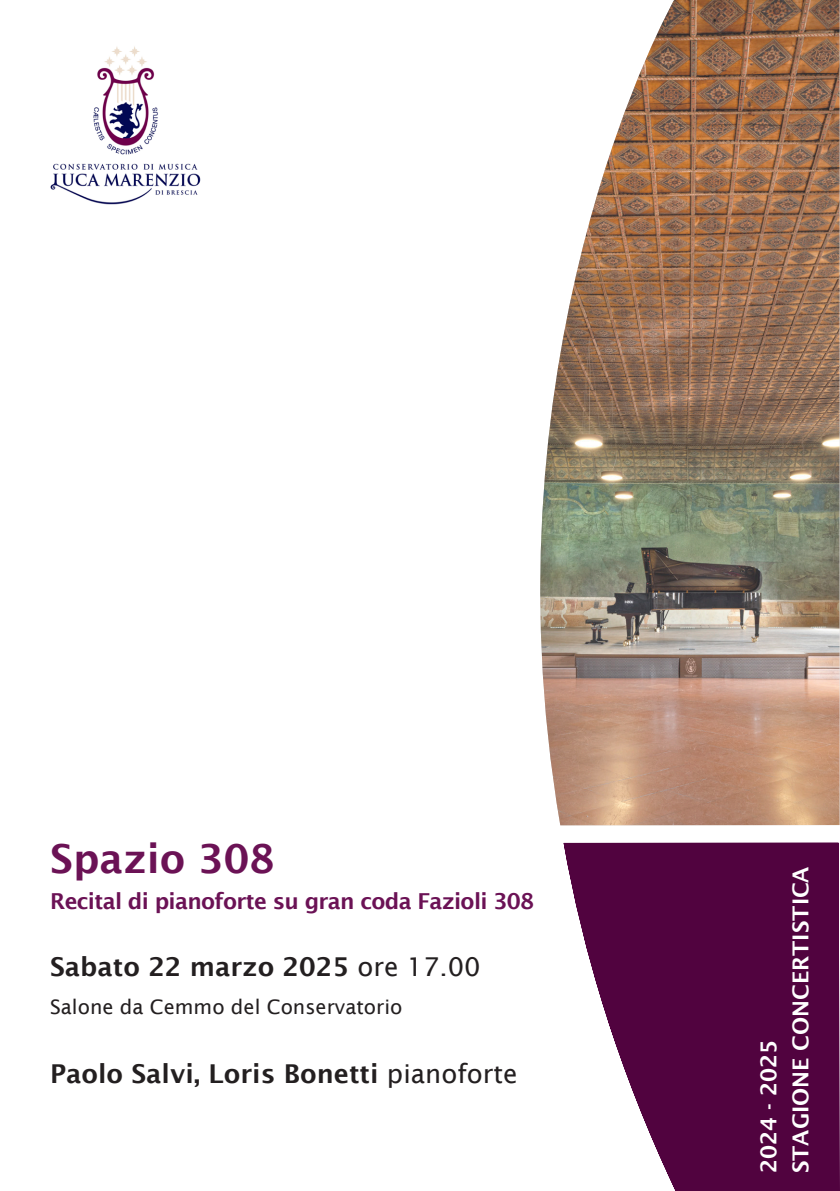
<style>
.page{position:relative;width:840px;height:1191px;background:#fff}
.page>*{position:absolute;margin:0;border:0;box-sizing:border-box;transform-origin:0 0}
.t1{font:600 40px "Lucida Sans";color:#6b1255}
.t2{font:600 26px "Lucida Sans";color:#231f20}
.t3{font:600 22px "Lucida Sans";letter-spacing:-.03em;color:#6b1255}
.t4{font:600 22px "Lucida Sans";color:#fff}
.t5{font:20px "Lucida Sans";color:#231f20}
.s1{font-weight:400}
</style>
<div class="page">
<img style="left:50px;top:46px;width:151px;height:159px">
<svg style="left:563px;top:842px;width:276px;height:349px;fill:#51033f"></svg>
<img style="left:540px;top:0;width:299px;height:825px">
<p class="t1" style="left:50px;top:836px;width:226px">Spazio 308</p>
<p class="t3" style="left:50px;top:889px;width:485px">Recital di pianoforte su gran coda Fazioli 308</p>
<p class="t2" style="left:50px;top:951px;width:432px">Sabato 22 marzo 2025 <span class="s1">ore 17.00</span></p>
<p class="t5" style="left:50px;top:995px;width:353px">Salone da Cemmo del Conservatorio</p>
<p class="t2" style="left:50px;top:1059px;width:469px">Paolo Salvi, Loris Bonetti <span class="s1">pianoforte</span></p>
<p class="t4" style="left:755px;top:1173px;width:135px;rotate:-90deg">2024 - 2025</p>
<p class="t4" style="left:787px;top:1173px;width:308px;rotate:-90deg">STAGIONE CONCERTISTICA</p>
</div>
